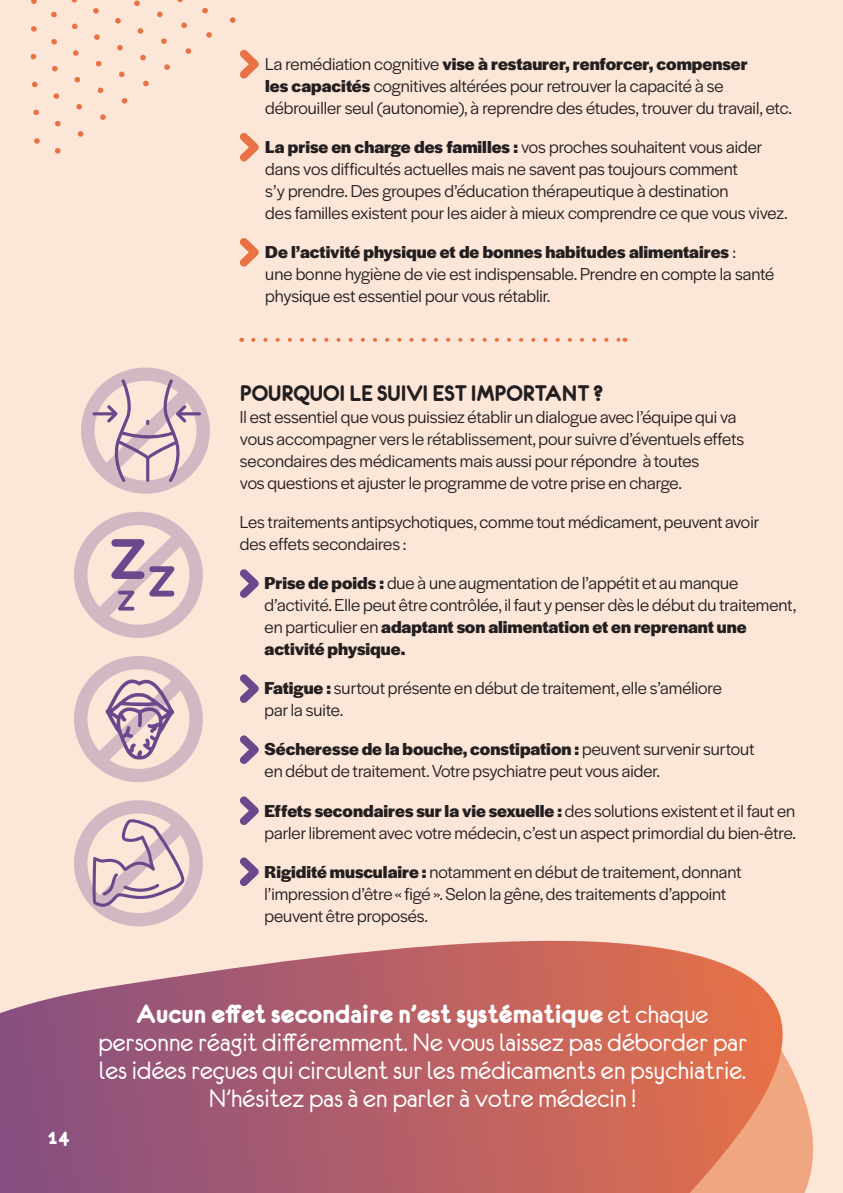
<style>
.page{position:relative;width:843px;height:1193px;background:#fff}
.page>*{position:absolute;margin:0;border:0;box-sizing:border-box;transform-origin:0 0}
.t1{font:28.2px/28.2px "Eurofurenceregular";color:#fff;text-align:center}
.t2{font:28.2px "Eurofurencebold";color:#fff}
.t3{font:24px "Eurofurencebold";color:#231f20}
.t4{font:22px "Eurofurencebold";color:#fff}
.t5{font:18px/22px "Halyard Display";color:#231f20}
.s1{font-weight:700}
.s2{font-family:"Eurofurenceregular"}
</style>
<div class="page">
<div style="left:0;top:0;width:842px;height:940px;background:#fce6d8"></div>
<div style="left:143px;top:929px;width:684px;height:11px;background:#fce6d8"></div>
<svg style="left:0;top:940px;width:842px;height:252px;background:#c17577"></svg>
<svg style="left:31px;top:0;width:6px;height:4px"></svg>
<svg style="left:31px;top:26px;width:6px;height:6px"></svg>
<svg style="left:51px;top:39px;width:6px;height:6px"></svg>
<svg style="left:51px;top:11px;width:6px;height:7px"></svg>
<svg style="left:72px;top:23px;width:6px;height:7px"></svg>
<svg style="left:94px;top:34px;width:6px;height:6px"></svg>
<svg style="left:73px;top:50px;width:6px;height:6px"></svg>
<svg style="left:95px;top:60px;width:7px;height:7px"></svg>
<svg style="left:118px;top:71px;width:7px;height:6px"></svg>
<svg style="left:117px;top:45px;width:6px;height:6px"></svg>
<svg style="left:140px;top:54px;width:6px;height:7px"></svg>
<svg style="left:161px;top:38px;width:6px;height:6px"></svg>
<svg style="left:157px;top:11px;width:6px;height:7px"></svg>
<svg style="left:137px;top:28px;width:7px;height:6px"></svg>
<svg style="left:115px;top:18px;width:6px;height:6px"></svg>
<svg style="left:93px;top:8px;width:6px;height:6px"></svg>
<svg style="left:71px;top:0;width:6px;height:3px"></svg>
<svg style="left:134px;top:0;width:6px;height:7px"></svg>
<svg style="left:177px;top:0;width:6px;height:3px"></svg>
<svg style="left:202px;top:7px;width:6px;height:7px"></svg>
<svg style="left:229px;top:17px;width:7px;height:6px"></svg>
<svg style="left:206px;top:32px;width:6px;height:6px"></svg>
<svg style="left:181px;top:22px;width:6px;height:6px"></svg>
<svg style="left:185px;top:48px;width:6px;height:6px"></svg>
<svg style="left:164px;top:64px;width:6px;height:6px"></svg>
<svg style="left:143px;top:80px;width:6px;height:7px"></svg>
<svg style="left:121px;top:98px;width:7px;height:6px"></svg>
<svg style="left:100px;top:114px;width:6px;height:6px"></svg>
<svg style="left:76px;top:103px;width:6px;height:7px"></svg>
<svg style="left:53px;top:93px;width:7px;height:6px"></svg>
<svg style="left:97px;top:87px;width:7px;height:7px"></svg>
<svg style="left:74px;top:76px;width:6px;height:7px"></svg>
<svg style="left:52px;top:65px;width:6px;height:7px"></svg>
<svg style="left:30px;top:53px;width:7px;height:7px"></svg>
<svg style="left:32px;top:81px;width:6px;height:7px"></svg>
<svg style="left:33px;top:109px;width:6px;height:7px"></svg>
<svg style="left:55px;top:120px;width:6px;height:7px"></svg>
<svg style="left:77px;top:131px;width:7px;height:6px"></svg>
<svg style="left:34px;top:138px;width:6px;height:6px"></svg>
<svg style="left:54px;top:148px;width:7px;height:6px"></svg>
<svg style="left:239px;top:50px;width:20px;height:29px"></svg>
<svg style="left:239px;top:133px;width:20px;height:29px"></svg>
<svg style="left:239px;top:238px;width:20px;height:29px"></svg>
<svg style="left:239px;top:569px;width:20px;height:29px"></svg>
<svg style="left:239px;top:674px;width:20px;height:29px"></svg>
<svg style="left:239px;top:735px;width:20px;height:29px"></svg>
<svg style="left:239px;top:796px;width:20px;height:29px"></svg>
<svg style="left:239px;top:857px;width:20px;height:29px"></svg>
<svg style="left:253px;top:338px;width:365px;height:4px"></svg>
<svg style="left:79px;top:365px;width:133px;height:130px;background:#e2c9ca"></svg>
<svg style="left:72px;top:509px;width:133px;height:131px;background:#e2caca"></svg>
<svg style="left:72px;top:654px;width:133px;height:130px;background:#dfc6c9"></svg>
<svg style="left:72px;top:798px;width:133px;height:130px;background:#e3caca"></svg>
<svg style="left:839px;top:0;width:4px;height:3px"></svg>
<p class="t5" style="left:265px;top:52px;width:528px">La remédiation cognitive <span class="s1">vise à restaurer, renforcer, compenser<br>les capacités</span> cognitives altérées pour retrouver la capacité à se débrouiller seul (autonomie), à reprendre des études, trouver du travail, etc.</p>
<p class="t5" style="left:265px;top:135px;width:524px"><span class="s1">La prise en charge des familles :</span> vos proches souhaitent vous aider dans vos difficultés actuelles mais ne savent pas toujours comment<br>s’y prendre. Des groupes d’éducation thérapeutique à destination<br>des familles existent pour les aider à mieux comprendre ce que vous vivez.</p>
<p class="t5" style="left:265px;top:240px;width:510px"><span class="s1">De l’activité physique et de bonnes habitudes alimentaires</span> :<br>une bonne hygiène de vie est indispensable. Prendre en compte la santé physique est essentiel pour vous rétablir.</p>
<h2 class="t3" style="left:240px;top:381px;width:364px">POURQUOI LE SUIVI EST IMPORTANT ?</h2>
<p class="t5" style="left:240px;top:405px;width:505px">Il est essentiel que vous puissiez établir un dialogue avec l’équipe qui va vous accompagner vers le rétablissement, pour suivre d’éventuels effets secondaires des médicaments mais aussi pour répondre à toutes<br>vos questions et ajuster le programme de votre prise en charge.</p>
<p class="t5" style="left:240px;top:510px;width:521px">Les traitements antipsychotiques, comme tout médicament, peuvent avoir des effets secondaires :</p>
<p class="t5" style="left:264px;top:571px;width:533px"><span class="s1">Prise de poids :</span> due à une augmentation de l’appétit et au manque d’activité. Elle peut être contrôlée, il faut y penser dès le début du traitement, en particulier en <span class="s1">adaptant son alimentation et en reprenant une activité physique.</span></p>
<p class="t5" style="left:264px;top:676px;width:458px"><span class="s1">Fatigue :</span> surtout présente en début de traitement, elle s’améliore par la suite.</p>
<p class="t5" style="left:264px;top:737px;width:491px"><span class="s1">Sécheresse de la bouche, constipation :</span> peuvent survenir surtout en début de traitement. Votre psychiatre peut vous aider.</p>
<p class="t5" style="left:264px;top:798px;width:533px"><span class="s1">Effets secondaires sur la vie sexuelle :</span> des solutions existent et il faut en parler librement avec votre médecin, c’est un aspect primordial du bien-être.</p>
<p class="t5" style="left:264px;top:859px;width:478px"><span class="s1">Rigidité musculaire :</span> notamment en début de traitement, donnant l’impression d’être « figé ». Selon la gêne, des traitements d’appoint peuvent être proposés.</p>
<p class="t4" style="left:47px;top:1125px;width:24px">14</p>
<h1 class="t2" style="left:137px;top:999px;width:573px">Aucun effet secondaire n’est systématique <span class="s2">et chaque</span></h1>
<h1 class="t1" style="left:98px;top:1027px;width:650px">personne réagit différemment. Ne vous laissez pas déborder par les idées reçues qui circulent sur les médicaments en psychiatrie.<br>N’hésitez pas à en parler à votre médecin !</h1>
</div>
